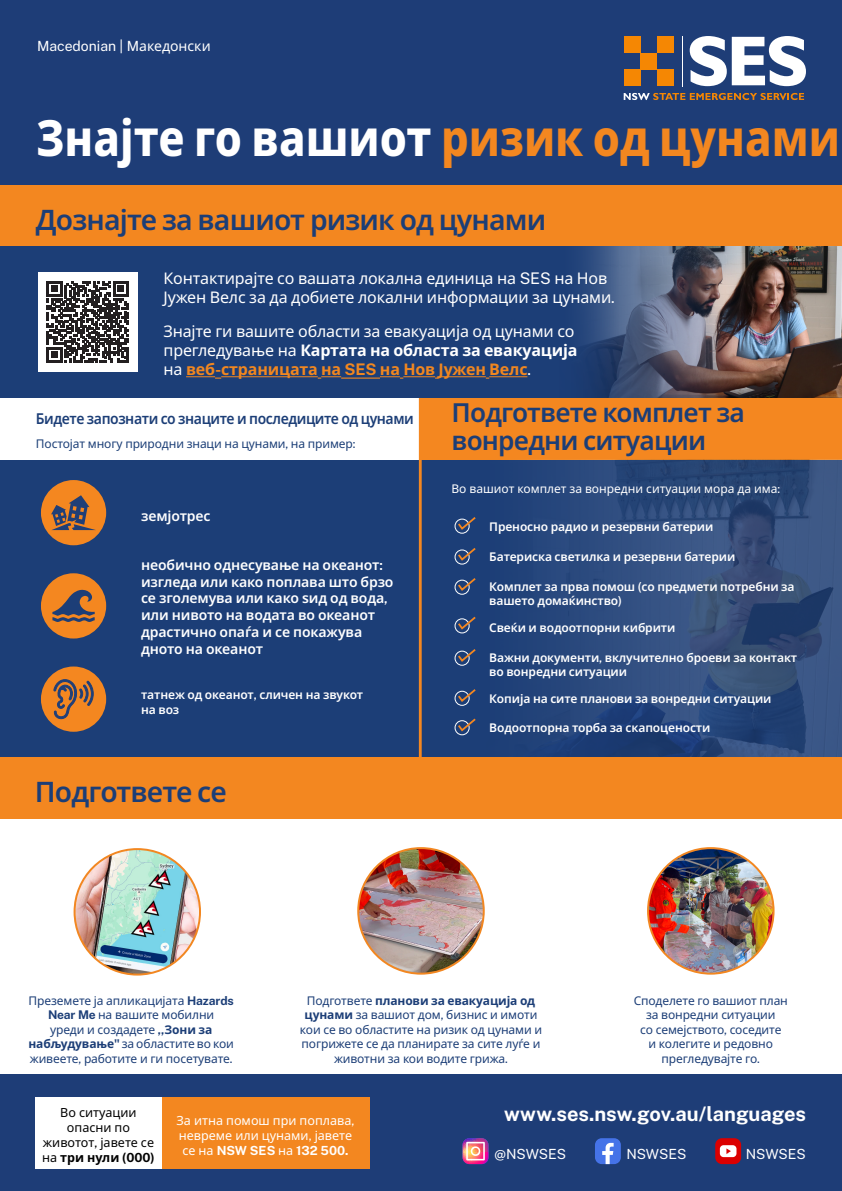
<style>
.page{position:relative;width:842px;height:1191px;background:#fff}
.page>*{position:absolute;margin:0;border:0;box-sizing:border-box;transform-origin:0 0}
.t1{font:800 50px "Noto Sans";color:#fff;scale:.87 1}
.t2{font:600 28.2px "Noto Sans";letter-spacing:-.03em;color:#1c3e77}
.t3{font:600 26.2px/28px "Noto Sans";letter-spacing:-.03em;color:#1c3e77}
.t4{font:700 20px "Public Sans";color:#fff}
.t5{font:16px/19.2px "Noto Sans";letter-spacing:-.01em;color:#fff}
.t6{font:600 15px "Noto Sans";letter-spacing:-.03em;color:#1c3e77;scale:.93 1}
.t7{font:600 14px/16.8px "Noto Sans";letter-spacing:-.01em;color:#fff}
.t8{font:14px "Public Sans";color:#fff}
.t9{font:12.6px/15.1px "Noto Sans";color:#fff}
.t10{font:12.6px/15.1px "Noto Sans";color:#000;text-align:center}
.t11{font:12px/14.4px "Noto Sans";letter-spacing:-.01em;color:#1c3e77;text-align:center}
.t12{font:600 12px/14.4px "Noto Sans";letter-spacing:-.01em;color:#fff}
.t13{font:12px "Noto Sans";letter-spacing:-.01em;color:#1c3f77}
.t14{font:12px "Noto Sans";color:#fff}
.s1{font-family:"Noto Sans"}
.s2{color:#f38720}
.s3{font-family:"Public Sans"}
.s4{font-weight:700}
.s5{font-weight:700;color:#f18720}
.s6{font-family:"Public Sans";font-weight:700;color:#f18720}
.s7{font-family:"Public Sans";font-weight:700}
</style>
<div class="page">
<div style="left:0;top:1074px;width:842px;height:117px;background:#1e3d77"></div>
<div style="left:0;top:0;width:842px;height:186px;background:#1e3d77"></div>
<div style="left:0;top:186px;width:842px;height:61px;background:#f38720"></div>
<div style="left:0;top:247px;width:842px;height:512px;background:#1c3e77"></div>
<div style="left:420px;top:398px;width:422px;height:61px;background:#f48720"></div>
<div style="left:0;top:398px;width:420px;height:61px;background:#fff"></div>
<img style="left:423px;top:459px;width:419px;height:298px">
<div style="left:657px;top:69px;width:17px;height:17px;background:#f58703"></div>
<div style="left:640px;top:53px;width:17px;height:16px;background:#f58703"></div>
<div style="left:657px;top:36px;width:17px;height:17px;background:#f58703"></div>
<div style="left:624px;top:69px;width:16px;height:17px;background:#f58703"></div>
<div style="left:624px;top:36px;width:16px;height:17px;background:#f58703"></div>
<svg style="left:690px;top:36px;width:116px;height:50px"></svg>
<svg style="left:186px;top:376px;width:35px;height:3px"></svg>
<hr style="left:221px;top:376px;width:97px;height:1px;background:#f18720">
<svg style="left:318px;top:376px;width:23px;height:3px"></svg>
<hr style="left:341px;top:377px;width:39px;height:2px;background:#f18720">
<svg style="left:380px;top:376px;width:23px;height:3px"></svg>
<hr style="left:403px;top:376px;width:32px;height:1px;background:#f18720">
<hr style="left:438px;top:376px;width:48px;height:1px;background:#f18720">
<hr style="left:489px;top:376px;width:38px;height:1px;background:#f18720">
<hr style="left:419px;top:398px;width:3px;height:361px;background:#f48720">
<div style="left:0;top:757px;width:842px;height:61px;background:#f38720"></div>
<div style="left:38px;top:272px;width:99px;height:99px;background:#fff"></div>
<svg style="left:47px;top:281px;width:81px;height:81px"></svg>
<svg style="left:624px;top:93px;width:180px;height:7px"></svg>
<hr style="left:682px;top:36px;width:1px;height:50px;background:#fff">
<div style="left:35px;top:1097px;width:127px;height:71px;background:#fff"></div>
<img style="left:618px;top:247px;width:224px;height:151px">
<svg style="left:583px;top:247px;width:35px;height:151px"></svg>
<div style="left:41px;top:666px;width:65px;height:65px;background:#f48720;border-radius:50%"></div>
<svg style="left:53px;top:679px;width:41px;height:40px"></svg>
<div style="left:41px;top:480px;width:65px;height:65px;background:#f48720;border-radius:50%"></div>
<svg style="left:51px;top:495px;width:45px;height:35px"></svg>
<div style="left:41px;top:573px;width:65px;height:65px;background:#f48720;border-radius:50%"></div>
<svg style="left:52px;top:589px;width:43px;height:33px"></svg>
<div style="left:454px;top:518px;width:16px;height:16px;border:1px solid #fff;border-radius:50%"></div>
<svg style="left:456px;top:515px;width:22px;height:16px"></svg>
<div style="left:454px;top:549px;width:16px;height:15px;border:1px solid #fff;border-radius:50%"></div>
<svg style="left:456px;top:546px;width:22px;height:16px"></svg>
<div style="left:454px;top:579px;width:16px;height:16px;border:1px solid #fff;border-radius:50%"></div>
<svg style="left:456px;top:576px;width:22px;height:16px"></svg>
<div style="left:454px;top:618px;width:16px;height:15px;border:1px solid #fff;border-radius:50%"></div>
<svg style="left:456px;top:615px;width:22px;height:16px"></svg>
<div style="left:454px;top:650px;width:16px;height:15px;border:1px solid #fff;border-radius:50%"></div>
<svg style="left:456px;top:647px;width:22px;height:16px"></svg>
<div style="left:454px;top:690px;width:16px;height:16px;border:1px solid #fff;border-radius:50%"></div>
<svg style="left:456px;top:687px;width:22px;height:16px"></svg>
<div style="left:454px;top:720px;width:16px;height:15px;border:1px solid #fff;border-radius:50%"></div>
<svg style="left:456px;top:716px;width:22px;height:17px"></svg>
<img style="left:358px;top:848px;width:126px;height:125px;border-radius:63px">
<img style="left:75px;top:849px;width:125px;height:125px;border-radius:63px">
<img style="left:648px;top:848px;width:125px;height:125px;border-radius:63px">
<div style="left:162px;top:1097px;width:207px;height:71px;background:#f38720"></div>
<svg style="left:463px;top:1138px;width:25px;height:26px"></svg>
<div style="left:595px;top:1138px;width:26px;height:26px;background:#4573e8;border-radius:7px"></div>
<svg style="left:602px;top:1142px;width:12px;height:22px"></svg>
<div style="left:715px;top:1138px;width:26px;height:26px;background:#db0000;border-radius:7px"></div>
<div style="left:720px;top:1145px;width:16px;height:12px;background:#fff;border-radius:4px"></div>
<svg style="left:726px;top:1148px;width:5px;height:5px"></svg>
<p class="t8" style="left:37px;top:37px;width:175px">Macedonian | M<span class="s1">акедонски</span></p>
<h1 class="t1" style="left:36px;top:110px;width:925px">Знајте го вашиот <span class="s2">ризик од цунами</span></h1>
<h2 class="t2" style="left:36px;top:203px;width:512px">Дознајте за вашиот ризик од цунами</h2>
<p class="t5" style="left:163px;top:269px;width:453px">Контактирајте со вашата локална единица на <span class="s3">SES</span> на Нов<br>Јужен Велс за да добиете локални информации за цунами<span class="s3">.</span></p>
<p class="t5" style="left:163px;top:321px;width:415px">Знајте ги вашите области за евакуација од цунами со прегледување на <span class="s4">Картата на областа за евакуација </span>на <span class="s5">веб</span><span class="s6">-</span><span class="s5">страницата на</span> <span class="s6">SES</span> <span class="s5">на Нов Јужен Велс</span><span class="s3">.</span></p>
<h3 class="t6" style="left:36px;top:410px;width:408px">Бидете запознати со знаците и последиците од цунами</h3>
<p class="t13" style="left:36px;top:437px;width:321px">Постојат многу природни знаци на цунами<span class="s3">,</span> на пример<span class="s3">:</span></p>
<h2 class="t3" style="left:451px;top:399px;width:295px">Подгответе комплет за вонредни ситуации</h2>
<p class="t14" style="left:451px;top:482px;width:330px">Во вашиот комплет за вонредни ситуации мора да има<span class="s3">:</span></p>
<p class="t12" style="left:489px;top:520px;width:226px">Преносно радио и резервни батерии</p>
<p class="t12" style="left:489px;top:550px;width:248px">Батериска светилка и резервни батерии</p>
<p class="t12" style="left:489px;top:579px;width:307px">Комплет за прва помош <span class="s3">(</span>со предмети потребни за вашето домаќинство<span class="s3">)</span></p>
<p class="t12" style="left:489px;top:621px;width:188px">Свеќи и водоотпорни кибрити</p>
<p class="t12" style="left:489px;top:650px;width:309px">Важни документи<span class="s3">,</span> вклучително броеви за контакт во вонредни ситуации</p>
<p class="t12" style="left:489px;top:692px;width:284px">Копија на сите планови за вонредни ситуации</p>
<p class="t12" style="left:489px;top:720px;width:223px">Водоотпорна торба за скапоцености</p>
<p class="t7" style="left:141px;top:508px;width:71px">земјотрес</p>
<p class="t7" style="left:141px;top:556px;width:254px">необично однесување на океанот<span class="s3">: </span>изгледа или како поплава што брзо се зголемува или како ѕид од вода<span class="s3">, </span>или нивото на водата во океанот драстично опаѓа и се покажува дното на океанот</p>
<p class="t12" style="left:141px;top:687px;width:224px">татнеж од океанот<span class="s3">,</span> сличен на звукот на воз</p>
<h2 class="t2" style="left:35px;top:775px;width:194px">Подгответе се</h2>
<p class="t11" style="left:28px;top:993px;width:207px">Преземете ја апликацијата <span class="s7">Hazards<br>Near Me</span> на вашите мобилни<br>уреди и создадете <span class="s7">,,</span><span class="s4">Зони за набљудување</span><span class="s7">"</span> за областите во кои живеете<span class="s3">,</span> работите и ги посетувате<span class="s3">.</span></p>
<p class="t11" style="left:300px;top:993px;width:244px">Подгответе <span class="s4">планови за евакуација од цунами</span> за вашиот дом<span class="s3">,</span> бизнис и имоти кои се во областите на ризик од цунами и погрижете се да планирате за сите луѓе и животни за кои водите грижа<span class="s3">.</span></p>
<p class="t11" style="left:634px;top:993px;width:156px">Споделете го вашиот план за вонредни ситуации<br>со семејството<span class="s3">,</span> соседите<br>и колегите и редовно прегледувајте го<span class="s3">.</span></p>
<p class="t10" style="left:42px;top:1104px;width:114px">Во ситуации опасни по животот<span class="s3">,</span> јавете се на <span class="s4">три нули</span> <span class="s7">(000)</span></p>
<p class="t9" style="left:177px;top:1113px;width:179px">За итна помош при поплава<span class="s3">, </span>невреме или цунами<span class="s3">,</span> јавете се на <span class="s7">NSW SES</span> на <span class="s7">132 500.</span></p>
<p class="t4" style="left:504px;top:1100px;width:304px">www.ses.nsw.gov.au/languages</p>
<p class="t8" style="left:495px;top:1144px;width:73px">@NSWSES</p>
<p class="t8" style="left:626px;top:1144px;width:62px">NSWSES</p>
<p class="t8" style="left:746px;top:1144px;width:62px">NSWSES</p>
</div>
